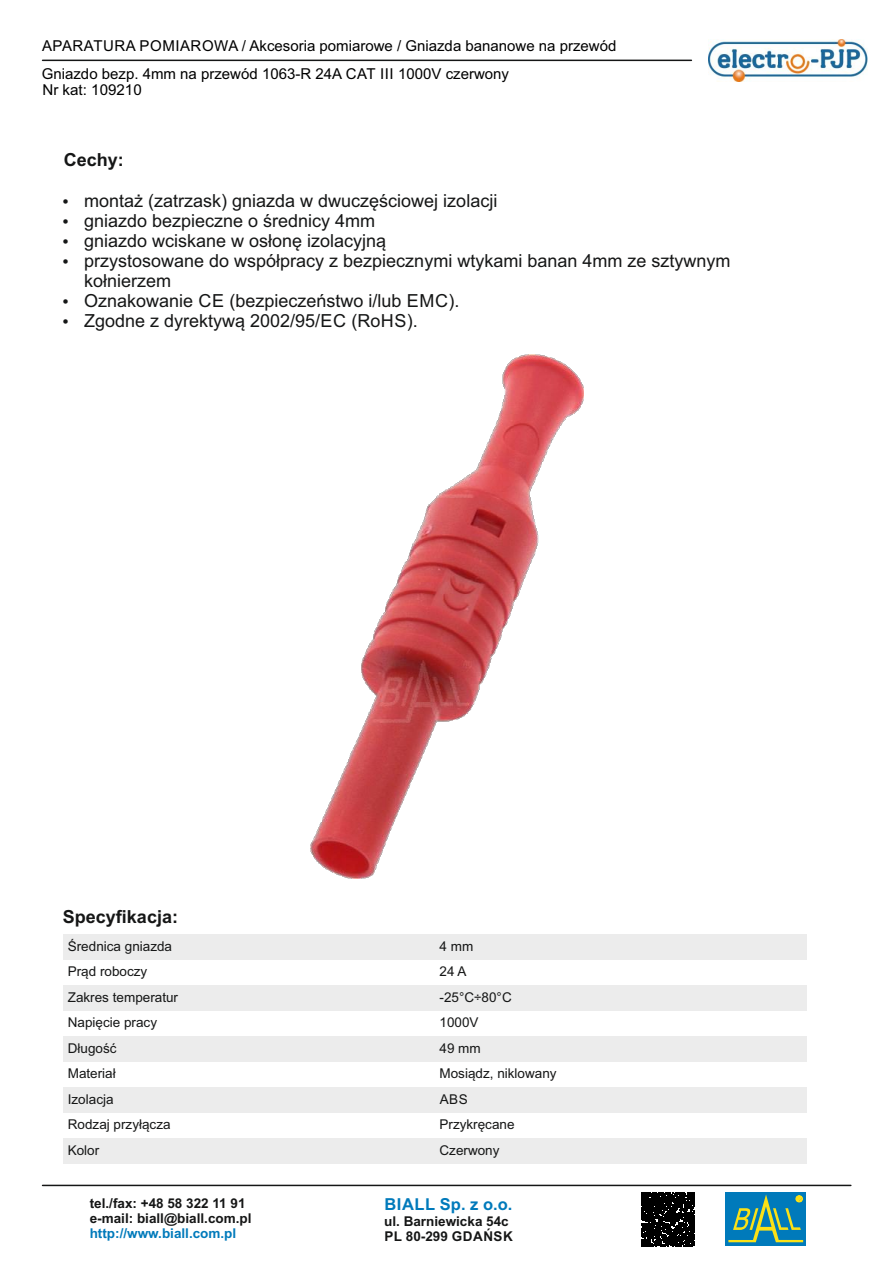
<style>
.page{position:relative;width:893px;height:1262px;background:#fff}
.page>*{position:absolute;margin:0;border:0;box-sizing:border-box;transform-origin:0 0}
.t1{font:18px/20.1px "Arial";color:#151616}
.t2{font:700 18px "Arial";color:#151616}
.t3{font:700 16.5px "Arial";letter-spacing:.035em;color:#007abb}
.t4{font:15px "Arial";color:#000}
.t5{font:13.5px "Arial";color:#151616}
.t6{font:700 13.5px/15.1px "Arial";color:#151616}
.t7{font:700 13.5px "Arial";color:#007abb}
</style>
<div class="page">
<div style="left:64px;top:934px;width:371px;height:25px;background:#ececec"></div>
<div style="left:435px;top:934px;width:372px;height:25px;background:#ececec"></div>
<div style="left:64px;top:985px;width:371px;height:25px;background:#ececec"></div>
<div style="left:435px;top:985px;width:372px;height:25px;background:#ececec"></div>
<div style="left:64px;top:1036px;width:371px;height:25px;background:#ececec"></div>
<div style="left:435px;top:1036px;width:372px;height:25px;background:#ececec"></div>
<div style="left:64px;top:1087px;width:371px;height:26px;background:#ececec"></div>
<div style="left:435px;top:1087px;width:372px;height:26px;background:#ececec"></div>
<div style="left:64px;top:1138px;width:371px;height:26px;background:#ececec"></div>
<div style="left:435px;top:1138px;width:372px;height:26px;background:#ececec"></div>
<img style="left:708px;top:39px;width:159px;height:42px">
<img style="left:310px;top:354px;width:273px;height:525px">
<hr style="left:43px;top:1184px;width:807px;height:2px;background:#151616">
<div style="left:725px;top:1192px;width:81px;height:54px;background:#007abb"></div>
<svg style="left:728px;top:1194px;width:75px;height:48px"></svg>
<div style="left:641px;top:1192px;width:53px;height:54px;background:#000"></div>
<hr style="left:43px;top:60px;width:648px;height:1px;background:#151616">
<p class="t4" style="left:42px;top:41px;width:576px">APARATURA POMIAROWA / Akcesoria pomiarowe / Gniazda bananowe na przewód</p>
<p class="t4" style="left:42px;top:68px;width:469px">Gniazdo bezp. 4mm na przewód 1063-R 24A CAT III 1000V czerwony</p>
<p class="t4" style="left:42px;top:84px;width:101px">Nr kat: 109210</p>
<p class="t2" style="left:64px;top:153px;width:62px">Cechy:</p>
<p class="t1" style="left:62px;top:192px;width:437px">• montaż (zatrzask) gniazda w dwuczęściowej izolacji</p>
<p class="t1" style="left:62px;top:212px;width:315px">• gniazdo bezpieczne o średnicy 4mm</p>
<p class="t1" style="left:62px;top:232px;width:326px">• gniazdo wciskane w osłonę izolacyjną</p>
<p class="t1" style="left:84px;top:252px;width:648px;text-indent:-22px">• przystosowane do współpracy z bezpiecznymi wtykami banan 4mm ze sztywnym kołnierzem</p>
<p class="t1" style="left:62px;top:292px;width:399px">• Oznakowanie CE (bezpieczeństwo i/lub EMC).</p>
<p class="t1" style="left:62px;top:312px;width:357px">• Zgodne z dyrektywą 2002/95/EC (RoHS).</p>
<p class="t2" style="left:63px;top:910px;width:117px">Specyfikacja:</p>
<p class="t5" style="left:68px;top:940px;width:106px">Średnica gniazda</p>
<p class="t5" style="left:439px;top:940px;width:35px">4 mm</p>
<p class="t5" style="left:68px;top:966px;width:81px">Prąd roboczy</p>
<p class="t5" style="left:439px;top:966px;width:29px">24 A</p>
<p class="t5" style="left:68px;top:992px;width:112px">Zakres temperatur</p>
<p class="t5" style="left:439px;top:992px;width:74px">-25°C÷80°C</p>
<p class="t5" style="left:68px;top:1017px;width:91px">Napięcie pracy</p>
<p class="t5" style="left:439px;top:1017px;width:41px">1000V</p>
<p class="t5" style="left:68px;top:1043px;width:50px">Długość</p>
<p class="t5" style="left:439px;top:1043px;width:43px">49 mm</p>
<p class="t5" style="left:68px;top:1068px;width:50px">Materiał</p>
<p class="t5" style="left:439px;top:1068px;width:119px">Mosiądz, niklowany</p>
<p class="t5" style="left:68px;top:1094px;width:47px">Izolacja</p>
<p class="t5" style="left:440px;top:1094px;width:29px">ABS</p>
<p class="t5" style="left:68px;top:1119px;width:104px">Rodzaj przyłącza</p>
<p class="t5" style="left:439px;top:1119px;width:77px">Przykręcane</p>
<p class="t5" style="left:68px;top:1145px;width:33px">Kolor</p>
<p class="t5" style="left:439px;top:1145px;width:62px">Czerwony</p>
<p class="t6" style="left:90px;top:1196px;width:163px">tel./fax: +48 58 322 11 91 e-mail: biall@biall.com.pl</p>
<p class="t7" style="left:90px;top:1228px;width:148px">http://www.biall.com.pl</p>
<p class="t3" style="left:384px;top:1197px;width:129px">BIALL Sp. z o.o.</p>
<p class="t6" style="left:384px;top:1214px;width:130px">ul. Barniewicka 54c<br>PL 80-299 GDAŃSK</p>
</div>
